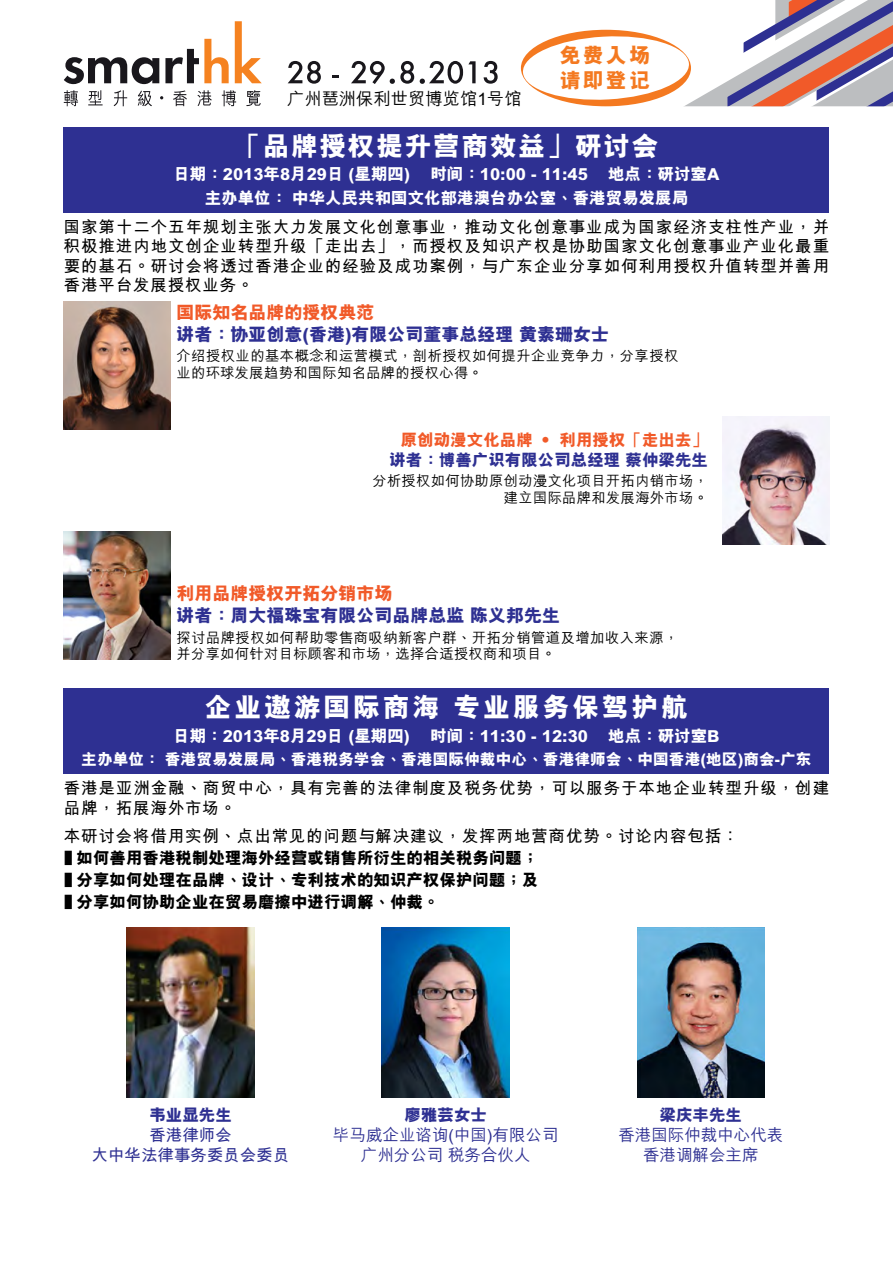
<style>
.page{position:relative;width:893px;height:1263px;background:#fff}
.page>*{position:absolute;margin:0;border:0;box-sizing:border-box;transform-origin:0 0}
.t1{font:800 27px "M Hei HKS";letter-spacing:.1em;color:#fff}
.t2{font:800 27px "M Hei HKS";letter-spacing:.05em;color:#fff}
.t3{font:800 21px/25.2px "M Hei HKS";letter-spacing:.1em;color:#f47920}
.t4{font:800 18px "M Hei HKS";color:#2e3092}
.t5{font:800 18px "M Hei HKS";color:#f15a29}
.t6{font:500 17.1px "M Hei HKS";letter-spacing:.01em;color:#000}
.t7{font:700 16.5px/19.5px "M Hei HKS";letter-spacing:.055em;color:#000;text-align:justify}
.t8{font:800 16.5px/24px "M Hei HKS";color:#fff;text-align:center}
.t9{font:800 16.5px/21.9px "M Hei HKS";color:#000;text-align:justify}
.t10{font:500 16.5px/19.8px "M Hei HKS";color:#2e3092;text-align:center}
.t11{font:800 16.5px "M Hei HKS";color:#2e3092}
.t12{font:800 16.5px "M Hei HKS";color:#f15a29}
.t13{font:700 16.5px/19.8px "M Hei HKS";color:#2e3092;text-align:center}
.t14{font:800 15.75px "M Hei HKS";color:#fff}
.t15{font:500 14.25px/16.5px "M Hei HKS";letter-spacing:.025em;color:#000}
</style>
<div class="page">
<svg style="left:64px;top:57px;width:95px;height:27px"></svg>
<svg style="left:165px;top:39px;width:64px;height:44px"></svg>
<svg style="left:235px;top:21px;width:27px;height:62px"></svg>
<svg style="left:114px;top:90px;width:13px;height:16px"></svg>
<svg style="left:138px;top:91px;width:14px;height:15px"></svg>
<svg style="left:64px;top:90px;width:14px;height:16px"></svg>
<svg style="left:88px;top:90px;width:15px;height:15px"></svg>
<svg style="left:173px;top:90px;width:14px;height:16px"></svg>
<svg style="left:197px;top:90px;width:15px;height:16px"></svg>
<svg style="left:222px;top:90px;width:14px;height:16px"></svg>
<svg style="left:246px;top:90px;width:15px;height:16px"></svg>
<svg style="left:288px;top:61px;width:33px;height:23px"></svg>
<svg style="left:332px;top:75px;width:6px;height:3px"></svg>
<svg style="left:351px;top:61px;width:63px;height:23px"></svg>
<svg style="left:420px;top:61px;width:56px;height:23px"></svg>
<svg style="left:484px;top:61px;width:14px;height:23px"></svg>
<svg style="left:521px;top:0;width:372px;height:106px"></svg>
<div style="left:64px;top:128px;width:765px;height:85px;background:#2e3092"></div>
<div style="left:64px;top:689px;width:765px;height:85px;background:#2e3092"></div>
<img style="left:127px;top:927px;width:127px;height:170px">
<img style="left:382px;top:927px;width:127px;height:170px">
<img style="left:637px;top:927px;width:128px;height:170px">
<img style="left:64px;top:302px;width:106px;height:127px">
<img style="left:723px;top:417px;width:106px;height:127px">
<img style="left:64px;top:532px;width:106px;height:127px">
<p class="t6" style="left:287px;top:86px;width:236px">廣州琶洲保利世貿博覽館1號館</p>
<p class="t3" style="left:560px;top:43px;width:92px">免費入場請即登記</p>
<h1 class="t2" style="left:235px;top:128px;width:425px">「品牌授權提升營商效益」研討會</h1>
<p class="t8" style="left:173px;top:162px;width:548px">日期：2013年8月29日 (星期四) 時間：10:00 - 11:45 地點：研討室A主辦單位： 中華人民共和國文化部港澳臺辦公室、香港貿易發展局</p>
<p class="t7" style="left:64px;top:216px;width:767px">國家第十二個五年規劃主張大力發展文化創意事業，推動文化創意事業成為國家經濟支柱性產業，並積極推進內地文創企業轉型升級「走出去」，而授權及知識產權是協助國家文化創意事業產業化最重要的基石。研討會將透過香港企業的經驗及成功案例，與廣東企業分享如何利用授權升值轉型並善用香港平臺發展授權業務。</p>
<p class="t5" style="left:176px;top:300px;width:199px">國際知名品牌的授權典範</p>
<p class="t4" style="left:176px;top:322px;width:434px">講者：協亞創意(香港)有限公司董事總經理 黃素珊女士</p>
<p class="t15" style="left:176px;top:347px;width:503px">介紹授權業的基本概念和運營模式，剖析授權如何提升企業競爭力，分享授權業的環球發展趨勢和國際知名品牌的授權心得。</p>
<p class="t12" style="left:401px;top:429px;width:309px">原創動漫文化品牌 ‧ 利用授權「走出去」</p>
<p class="t11" style="left:389px;top:448px;width:320px">講者：博善廣識有限公司總經理 蔡仲樑先生</p>
<p class="t15" style="left:372px;top:472px;width:337px;text-align:right">分析授權如何協助原創動漫文化項目開拓內銷市場，建立國際品牌和發展海外市場。</p>
<p class="t5" style="left:176px;top:582px;width:218px">利用品牌授權開拓分銷市場</p>
<p class="t4" style="left:176px;top:603px;width:385px">講者：周大福珠寶有限公司品牌總監 陳義邦先生</p>
<p class="t15" style="left:176px;top:628px;width:503px">探討品牌授權如何幫助零售商吸納新客戶群、開拓分銷管道及增加收入來源，並分享如何針對目標顧客和市場，選擇合適授權商和項目。</p>
<h1 class="t1" style="left:205px;top:689px;width:485px">企業遨遊國際商海 專業服務保駕護航</h1>
<p class="t8" style="left:173px;top:724px;width:548px">日期：2013年8月29日 (星期四) 時間：11:30 - 12:30 地點：研討室B</p>
<p class="t14" style="left:81px;top:748px;width:732px">主辦單位： 香港貿易發展局、香港稅務學會、香港國際仲裁中心、香港律師會、中國香港(地區)商會-廣東</p>
<p class="t7" style="left:64px;top:777px;width:767px">香港是亞洲金融、商貿中心，具有完善的法律制度及稅務優勢，可以服務於本地企業轉型升級，創建品牌，拓展海外市場。</p>
<p class="t7" style="left:64px;top:825px;width:676px">本研討會將借用實例、點出常見的問題與解決建議，發揮兩地營商優勢。討論內容包括：</p>
<p class="t9" style="left:77px;top:847px;width:463px">如何善用香港稅制處理海外經營或銷售所衍生的相關稅務問題；分享如何處理在品牌、設計、專利技術的知識產權保護問題；及分享如何協助企業在貿易磨擦中進行調解、仲裁。</p>
<p class="t11" style="left:149px;top:1104px;width:84px">韋業顯先生</p>
<p class="t13" style="left:92px;top:1123px;width:199px">香港律師會<br>大中華法律事務委員會委員</p>
<p class="t11" style="left:404px;top:1104px;width:84px">廖雅芸女士</p>
<p class="t10" style="left:333px;top:1123px;width:227px">畢馬威企業諮詢(中國)有限公司廣州分公司 稅務合伙人</p>
<p class="t11" style="left:660px;top:1104px;width:84px">梁慶豐先生</p>
<p class="t10" style="left:618px;top:1123px;width:167px">香港國際仲裁中心代表香港調解會主席</p>
</div>
